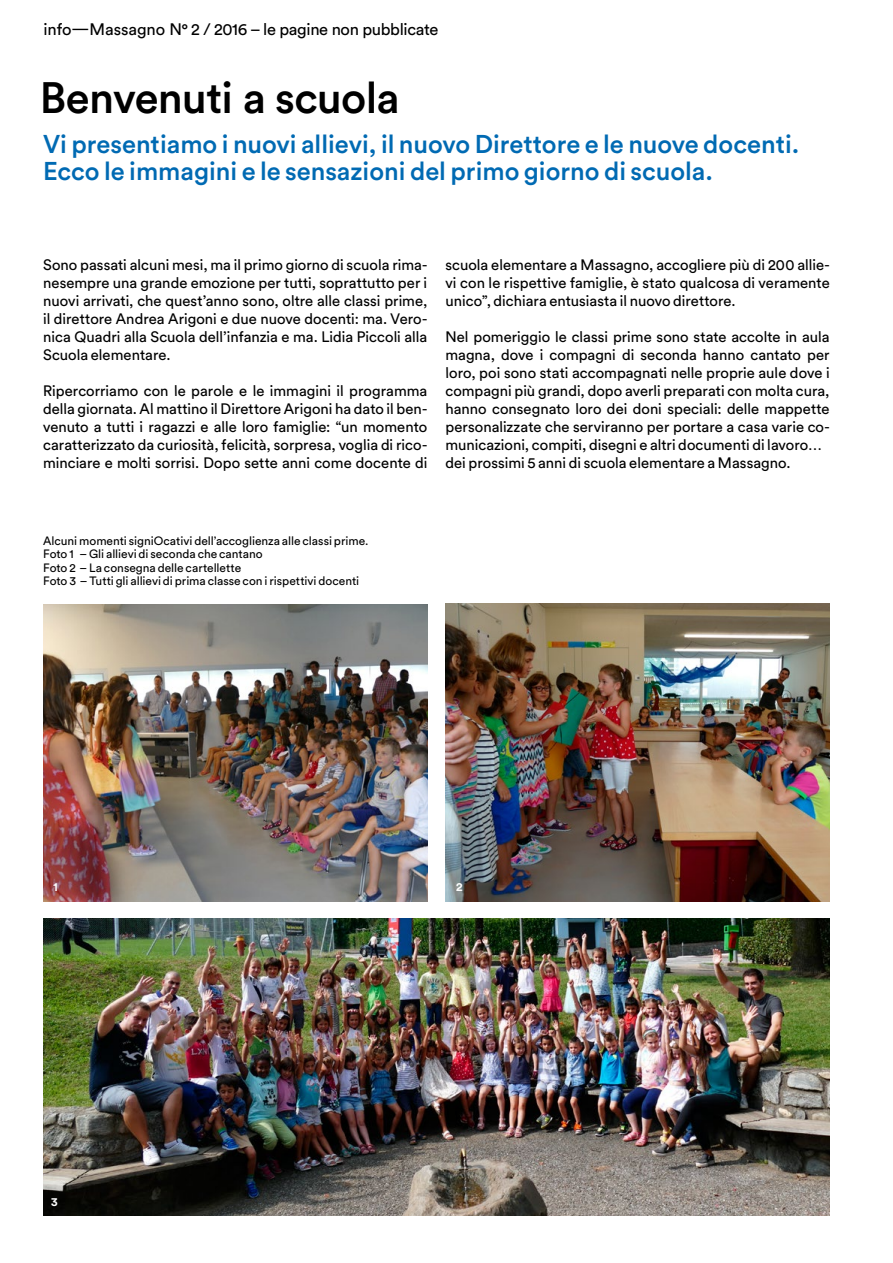
<style>
.page{position:relative;width:893px;height:1263px;background:#fff}
.page>*{position:absolute;margin:0;border:0;box-sizing:border-box;transform-origin:0 0}
.t1{font:500 43.5px "Circular Std";letter-spacing:-.015em;color:#000}
.t2{font:500 25.5px/27px "Circular Std";color:#006ab3}
.t3{font:16.5px "Circular Std";letter-spacing:-.02em;color:#000}
.t4{font:15px/18px "Circular Std";color:#000;text-align:justify}
.t5{font:12px/13.5px "Circular Std";color:#000}
.t6{font:700 12px "Circular Std";color:#fff}
</style>
<div class="page">
<img style="left:43px;top:604px;width:384px;height:297px">
<img style="left:445px;top:603px;width:385px;height:298px">
<img style="left:43px;top:918px;width:787px;height:297px">
<p class="t3" style="left:43px;top:20px;width:397px">info—Massagno N° 2 / 2016 – le pagine non pubblicate</p>
<h1 class="t1" style="left:40px;top:70px;width:361px">Benvenuti a scuola</h1>
<h2 class="t2" style="left:43px;top:130px;width:758px">Vi presentiamo i nuovi allievi, il nuovo Direttore e le nuove docenti.<br>Ecco le immagini e le sensazioni del primo giorno di scuola.</h2>
<p class="t4" style="left:43px;top:256px;width:386px">Sono passati alcuni mesi, ma il primo giorno di scuola rima&shy;nesempre una grande emozione per tutti, soprattutto per i nuovi arrivati, che quest’anno sono, oltre alle classi prime, il direttore Andrea Arigoni e due nuove docenti: ma. Vero&shy;nica Quadri alla Scuola dell’infanzia e ma. Lidia Piccoli alla Scuola elementare.</p>
<p class="t4" style="left:43px;top:382px;width:386px">Ripercorriamo con le parole e le immagini il programma della giornata. Al mattino il Direttore Arigoni ha dato il ben&shy;venuto a tutti i ragazzi e alle loro famiglie: “un momento caratterizzato da curiosità, felicità, sorpresa, voglia di rico&shy;minciare e molti sorrisi. Dopo sette anni come docente di</p>
<p class="t4" style="left:445px;top:256px;width:386px">scuola elementare a Massagno, accogliere più di 200 allie&shy;vi con le rispettive famiglie, è stato qualcosa di veramente unico”, dichiara entusiasta il nuovo direttore.</p>
<p class="t4" style="left:445px;top:328px;width:386px;text-align:left">Nel pomeriggio le classi prime sono state accolte in aula magna, dove i compagni di seconda hanno cantato per loro, poi sono stati accompagnati nelle proprie aule dove i compagni più grandi, dopo averli preparati con molta cura, hanno consegnato loro dei doni speciali: delle mappette personalizzate che serviranno per portare a casa varie co&shy;municazioni, compiti, disegni e altri documenti di lavoro… dei prossimi 5 anni di scuola elementare a Massagno.</p>
<p class="t5" style="left:43px;top:533px;width:327px">Alcuni momenti signiOcativi dell’accoglienza alle classi prime.<br>Foto 1 – Gli allievi di seconda che cantano<br>Foto 2 – La consegna delle cartellette<br>Foto 3 – Tutti gli allievi di prima classe con i rispettivi docenti</p>
<p class="t6" style="left:53px;top:879px;width:6px">1</p>
<p class="t6" style="left:456px;top:879px;width:8px">2</p>
<p class="t6" style="left:51px;top:1194px;width:8px">3</p>
</div>
